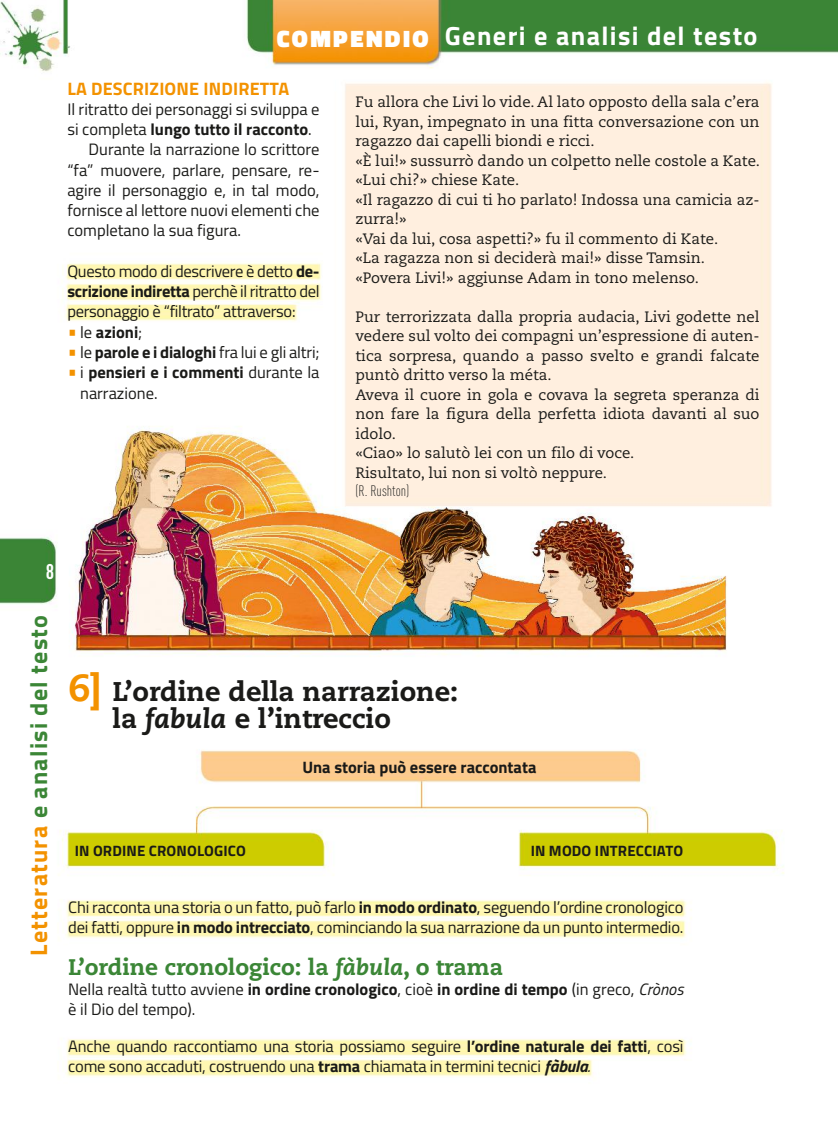
<style>
.page{position:relative;width:838px;height:1132px;background:#fff}
.page>*{position:absolute;margin:0;border:0;box-sizing:border-box;transform-origin:0 0}
.t1{font:800 27px/27px "Caecilia LT Pro 85";color:#1a1a18}
.t2{font:700 26.25px "Titillium";letter-spacing:.05em;color:#fff}
.t3{font:700 24px "Titillium";letter-spacing:.05em;color:#3b8636}
.t4{font:800 22.5px "Caecilia LT Pro 85";color:#3b8636}
.t5{font:700 condensed 21px "DIN Pro";color:#fff}
.t6{font:700 18px "Titillium";letter-spacing:.01em;color:#f39200}
.t7{font:16.5px/20.2px "Titillium";letter-spacing:-.01em;color:#1a1a18}
.t8{font:700 16.5px "Titillium";color:#1a1a18}
.t9{font:15px/19.5px "Caecilia LT Pro 55 Roman";color:#1a1a18}
.t10{font:700 15px "Titillium";letter-spacing:.01em;color:#1a1a18}
.t11{font:300 condensed 15px "DIN Pro";color:#1a1a18}
.s1{font-weight:400}
.s2{font-weight:700}
.s3{font-weight:400;font-size:21px;color:#f39200}
.s4{font-size:21px;color:#f39200}
.s5{color:#f39200}
.s6{font-size:37.5px;color:#f39200}
.s7{font-family:"Caecilia LT Pro 86";font-style:italic}
.s8{font-style:italic}
.s9{font-weight:700;font-style:italic}
</style>
<div class="page">
<img style="left:0;top:0;width:838px;height:1077px">
<h2 class="t2" style="left:277px;top:27px;width:482px"><sub>COMPENDIO</sub> Generi e analisi del testo</h2>
<p class="t6" style="left:67px;top:82px;width:223px">LA DESCRIZIONE INDIRETTA</p>
<p class="t7" style="left:67px;top:101px;width:254px">Il ritratto dei personaggi si sviluppa e</p>
<p class="t8" style="left:67px;top:124px;width:246px"><span class="s1">si completa</span> lungo tutto il racconto<span class="s1">.</span></p>
<p class="t7" style="left:89px;top:141px;width:232px">Durante la narrazione lo scrittore</p>
<p class="t7" style="left:67px;top:162px;width:254px">“fa” muovere, parlare, pensare, re-</p>
<p class="t7" style="left:67px;top:182px;width:254px">agire il personaggio e, in tal modo,</p>
<p class="t7" style="left:67px;top:202px;width:254px">fornisce al lettore nuovi elementi che</p>
<p class="t7" style="left:67px;top:222px;width:175px">completano la sua figura.</p>
<p class="t7" style="left:67px;top:263px;width:254px;text-align:justify">Questo modo di descrivere è detto <span class="s2">de&shy;scrizione indiretta</span> perchè il ritratto del personaggio è “filtrato” attraverso:</p>
<p class="t8" style="left:67px;top:326px;width:76px"><span class="s3">•</span> <span class="s1">le</span> azioni<span class="s1">;</span></p>
<p class="t7" style="left:67px;top:344px;width:254px"><span class="s4">•</span> le <span class="s2">parole e i dialoghi</span> fra lui e gli altri;</p>
<p class="t7" style="left:80px;top:364px;width:241px;text-indent:-13px"><span class="s4">•</span> i <span class="s2">pensieri e i commenti</span> durante la narrazione.</p>
<p class="t9" style="left:355px;top:93px;width:406px">Fu allora che Livi lo vide. Al lato opposto della sala c’era lui, Ryan, impegnato in una fitta conversazione con un ragazzo dai capelli biondi e ricci.<br>«È lui!» sussurrò dando un colpetto nelle costole a Kate. «Lui chi?» chiese Kate.<br>«Il ragazzo di cui ti ho parlato! Indossa una camicia az&shy;zurra!»<br>«Vai da lui, cosa aspetti?» fu il commento di Kate.<br>«La ragazza non si deciderà mai!» disse Tamsin. «Povera Livi!» aggiunse Adam in tono melenso.</p>
<p class="t9" style="left:355px;top:308px;width:405px">Pur terrorizzata dalla propria audacia, Livi godette nel vedere sul volto dei compagni un’espressione di auten&shy;tica sorpresa, quando a passo svelto e grandi falcate puntò dritto verso la méta.<br>Aveva il cuore in gola e covava la segreta speranza di non fare la figura della perfetta idiota davanti al suo idolo.<br>«Ciao» lo salutò lei con un filo di voce.<br>Risultato, lui non si voltò neppure.</p>
<p class="t11" style="left:355px;top:485px;width:55px">(R. Rushton)</p>
<p class="t5" style="left:46px;top:559px;width:10px">8</p>
<h3 class="t3" style="left:31px;top:955px;width:342px;rotate:-90deg"><span class="s5">Letteratura</span> e analisi del testo</h3>
<h1 class="t1" style="left:113px;top:680px;width:347px;text-indent:-44px"><span class="s6">6]</span> L’ordine della narrazione: la <span class="s7">fabula</span> e l’intreccio</h1>
<p class="t8" style="left:302px;top:761px;width:235px">Una storia può essere raccontata</p>
<p class="t10" style="left:75px;top:845px;width:173px">IN ORDINE CRONOLOGICO</p>
<p class="t10" style="left:530px;top:845px;width:154px">IN MODO INTRECCIATO</p>
<p class="t7" style="left:68px;top:899px;width:617px">Chi racconta una storia o un fatto, può farlo <span class="s2">in modo ordinato</span>, seguendo l’ordine cronologico dei fatti, oppure <span class="s2">in modo intrecciato</span>, cominciando la sua narrazione da un punto intermedio.</p>
<h3 class="t4" style="left:68px;top:957px;width:436px">L’ordine cronologico: la <span class="s7">fˆbula</span>, o trama</h3>
<p class="t7" style="left:68px;top:980px;width:617px">Nella realtà tutto avviene <span class="s2">in ordine cronologico</span>, cioè <span class="s2">in ordine di tempo</span> (in greco, <span class="s8">Crònos </span>è il Dio del tempo).</p>
<p class="t7" style="left:68px;top:1037px;width:617px">Anche quando raccontiamo una storia possiamo seguire <span class="s2">l’ordine naturale dei fatti</span>, così come sono accaduti, costruendo una <span class="s2">trama</span> chiamata in termini tecnici <span class="s9">fˆbula</span><span class="s8">.</span></p>
</div>
